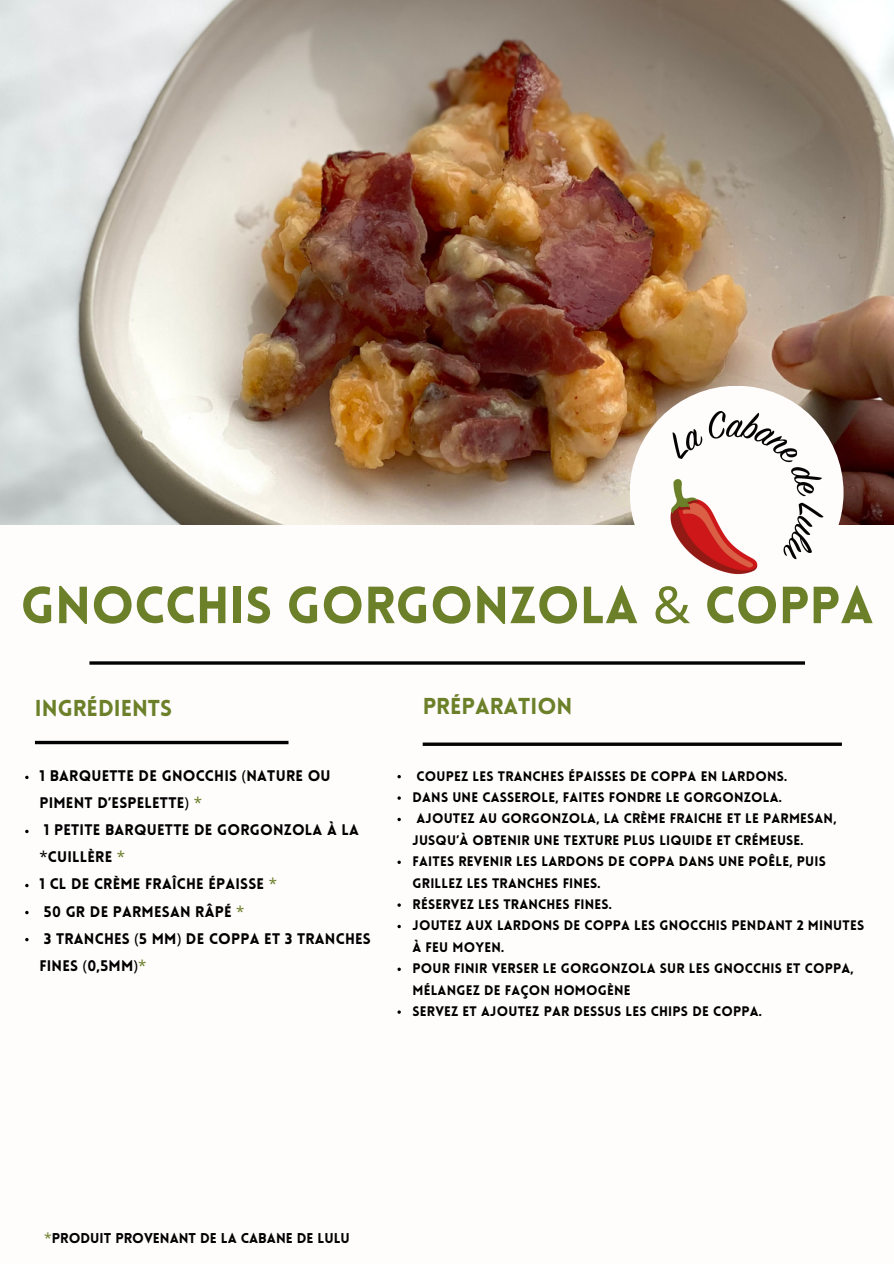
<style>
.page{position:relative;width:894px;height:1264px;background:#fff}
.page>*{position:absolute;margin:0;border:0;box-sizing:border-box;transform-origin:0 0}
.t1{font:900 51px "Lovelo";color:#6b8029}
.t2{font:900 22.5px "Lovelo";color:#6b8029}
.t3{font:900 15px/27px "Lovelo";letter-spacing:.015em;color:#000}
.t4{font:900 13.95px "Lovelo";color:#030304}
.t5{font:900 13.5px/21.5px "Lovelo";letter-spacing:.015em;color:#000}
.s1{font-family:"Noto Sans";font-weight:400}
.s2{font-family:"Noto Sans";font-weight:400;color:#6b802a}
.s3{font-family:"Noto Sans";font-weight:400;color:#6b8029}
</style>
<div class="page">
<img style="left:0;top:0;width:893px;height:525px">
<div style="left:629px;top:386px;width:214px;height:213px;background:#fffcfc;border-radius:50%"></div>
<img style="left:656px;top:392px;width:168px;height:183px">
<hr style="left:89px;top:661px;width:715px;height:3px;background:#030304">
<svg style="left:35px;top:740px;width:253px;height:4px"></svg>
<svg style="left:422px;top:742px;width:419px;height:4px;background:#29292a"></svg>
<svg style="left:25px;top:775px;width:4px;height:4px"></svg>
<svg style="left:25px;top:829px;width:4px;height:4px"></svg>
<svg style="left:25px;top:883px;width:4px;height:4px"></svg>
<svg style="left:25px;top:910px;width:4px;height:4px"></svg>
<svg style="left:25px;top:937px;width:4px;height:4px"></svg>
<svg style="left:397px;top:775px;width:4px;height:3px"></svg>
<svg style="left:397px;top:817px;width:4px;height:4px"></svg>
<svg style="left:397px;top:860px;width:4px;height:4px"></svg>
<svg style="left:397px;top:924px;width:4px;height:4px"></svg>
<svg style="left:397px;top:967px;width:4px;height:4px"></svg>
<h1 class="t1" style="left:21px;top:585px;width:854px">GNOCCHIS GORGONZOLA <span class="s1">&amp;</span> COPPA</h1>
<h2 class="t2" style="left:35px;top:699px;width:139px">INGRÉDIENTS</h2>
<h2 class="t2" style="left:422px;top:697px;width:151px">PRÉPARATION</h2>
<p class="t3" style="left:39px;top:764px;width:333px">1 BARQUETTE DE GNOCCHIS <span class="s1">(</span>NATURE OU<br>PIMENT D’ESPELETTE<span class="s1">)</span> <span class="s2">*<br></span>1 PETITE BARQUETTE DE GORGONZOLA À LA <span class="s1">*</span>CUILLÈRE <span class="s2">*<br></span>1 CL DE CRÈME FRAÎCHE ÉPAISSE <span class="s2">*<br></span>50 GR DE PARMESAN RÂPÉ <span class="s2">*<br></span>3 TRANCHES <span class="s1">(</span>5 MM<span class="s1">)</span> DE COPPA ET 3 TRANCHES<br>FINES <span class="s1">(</span>0,5MM<span class="s1">)</span><span class="s2">*</span></p>
<p class="t5" style="left:412px;top:766px;width:453px">COUPEZ LES TRANCHES ÉPAISSES DE COPPA EN LARDONS.<br>DANS UNE CASSEROLE, FAITES FONDRE LE GORGONZOLA.<br>AJOUTEZ AU GORGONZOLA, LA CRÈME FRAICHE ET LE PARMESAN, JUSQU’À OBTENIR UNE TEXTURE PLUS LIQUIDE ET CRÉMEUSE.<br>FAITES REVENIR LES LARDONS DE COPPA DANS UNE POÊLE, PUIS GRILLEZ LES TRANCHES FINES.<br>RÉSERVEZ LES TRANCHES FINES.<br>JOUTEZ AUX LARDONS DE COPPA LES GNOCCHIS PENDANT 2 MINUTES À FEU MOYEN.<br>POUR FINIR VERSER LE GORGONZOLA SUR LES GNOCCHIS ET COPPA, MÉLANGEZ DE FAÇON HOMOGÈNE<br>SERVEZ ET AJOUTEZ PAR DESSUS LES CHIPS DE COPPA.</p>
<p class="t4" style="left:44px;top:1232px;width:307px"><span class="s3">*</span>PRODUIT PROVENANT DE LA CABANE DE LULU</p>
</div>
